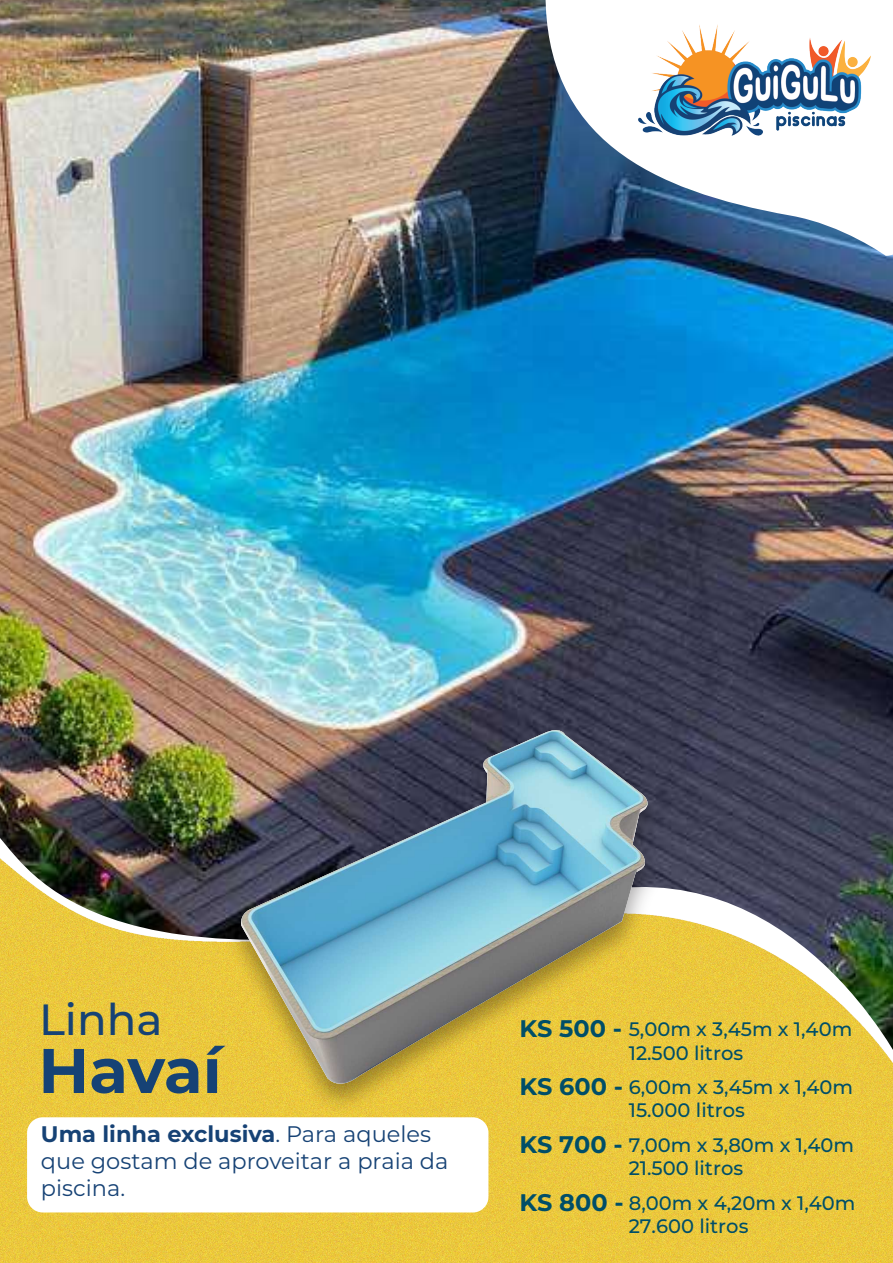
<style>
.page{position:relative;width:893px;height:1263px;background:#fff}
.page>*{position:absolute;margin:0;border:0;box-sizing:border-box;transform-origin:0 0}
.t1{font:700 62.85px "Montserrat";letter-spacing:-.005em;color:#164275}
.t2{font:500 43.65px "Montserrat";color:#164275}
.t3{font:22.5px/27px "Montserrat";color:#164275}
.t4{font:500 19.5px/23.4px "Montserrat";color:#004e68;text-align:center}
.s1{font-weight:700}
.s2{font-weight:700;font-size:24px}
</style>
<div class="page">
<img style="left:0;top:0;width:893px;height:798px">
<img style="left:0;top:798px;width:893px;height:465px">
<svg style="left:545px;top:0;width:348px;height:256px"></svg>
<img style="left:628px;top:8px;width:252px;height:150px">
<div style="left:27px;top:1117px;width:461px;height:95px;background:#fff;border-radius:16px"></div>
<img style="left:215px;top:717px;width:458px;height:405px">
<img style="left:239px;top:730px;width:409px;height:361px">
<h2 class="t2" style="left:39px;top:989px;width:125px">Linha</h2>
<h1 class="t1" style="left:38px;top:1025px;width:185px">Havaí</h1>
<p class="t3" style="left:41px;top:1120px;width:409px"><span class="s1">Uma linha exclusiva</span>. Para aqueles que gostam de aproveitar a praia da piscina.</p>
<p class="t4" style="left:519px;top:1017px;width:334px"><span class="s2">KS 500 -</span> 5,00m x 3,45m x 1,40m<br>12.500 litros</p>
<p class="t4" style="left:519px;top:1074px;width:335px"><span class="s2">KS 600 -</span> 6,00m x 3,45m x 1,40m<br>15.000 litros</p>
<p class="t4" style="left:519px;top:1132px;width:336px"><span class="s2">KS 700 -</span> 7,00m x 3,80m x 1,40m<br>21.500 litros</p>
<p class="t4" style="left:519px;top:1190px;width:338px"><span class="s2">KS 800 -</span> 8,00m x 4,20m x 1,40m<br>27.600 litros</p>
</div>
